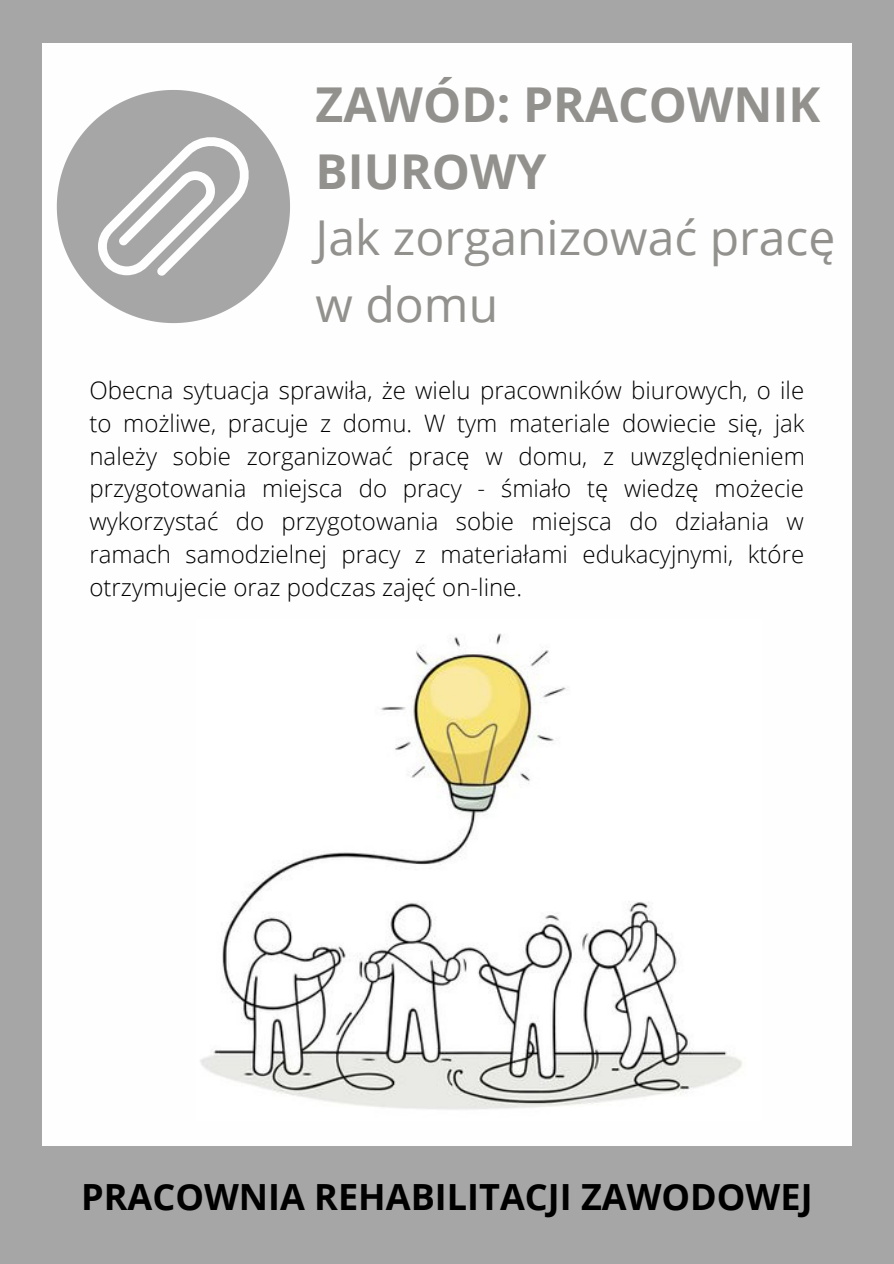
<style>
.page{position:relative;width:894px;height:1264px;background:#fff}
.page>*{position:absolute;margin:0;border:0;box-sizing:border-box;transform-origin:0 0}
.t1{font:48px/66.4px "Open Sans";color:#92918e}
.t2{font:700 48px/66.4px "Open Sans";color:#92918e}
.t3{font:700 36px "Open Sans";color:#000}
.t4{font:300 24px/32.7px "Open Sans";color:#000;text-align:justify}
</style>
<div class="page">
<div style="left:0;top:0;width:893px;height:1263px;background:#a6a6a6"></div>
<div style="left:43px;top:43px;width:808px;height:1102px;background:#fdfefd"></div>
<img style="left:200px;top:633px;width:542px;height:477px">
<svg style="left:57px;top:90px;width:233px;height:233px;fill:#a6a6a6"></svg>
<svg style="left:98px;top:137px;width:151px;height:139px"></svg>
<h1 class="t2" style="left:315px;top:70px;width:506px">ZAWÓD: PRACOWNIK<br>BIUROWY</h1>
<h1 class="t1" style="left:315px;top:203px;width:521px">Jak zorganizować pracę w domu</h1>
<p class="t4" style="left:89px;top:374px;width:716px">Obecna sytuacja sprawiła, że wielu pracowników biurowych, o ile to możliwe, pracuje z domu. W tym materiale dowiecie się, jak należy sobie zorganizować pracę w domu, z uwzględnieniem przygotowania miejsca do pracy - śmiało tę wiedzę możecie wykorzystać do przygotowania sobie miejsca do działania w ramach samodzielnej pracy z materiałami edukacyjnymi, które otrzymujecie oraz podczas zajęć on-line.</p>
<h2 class="t3" style="left:81px;top:1171px;width:732px">PRACOWNIA REHABILITACJI ZAWODOWEJ</h2>
</div>
